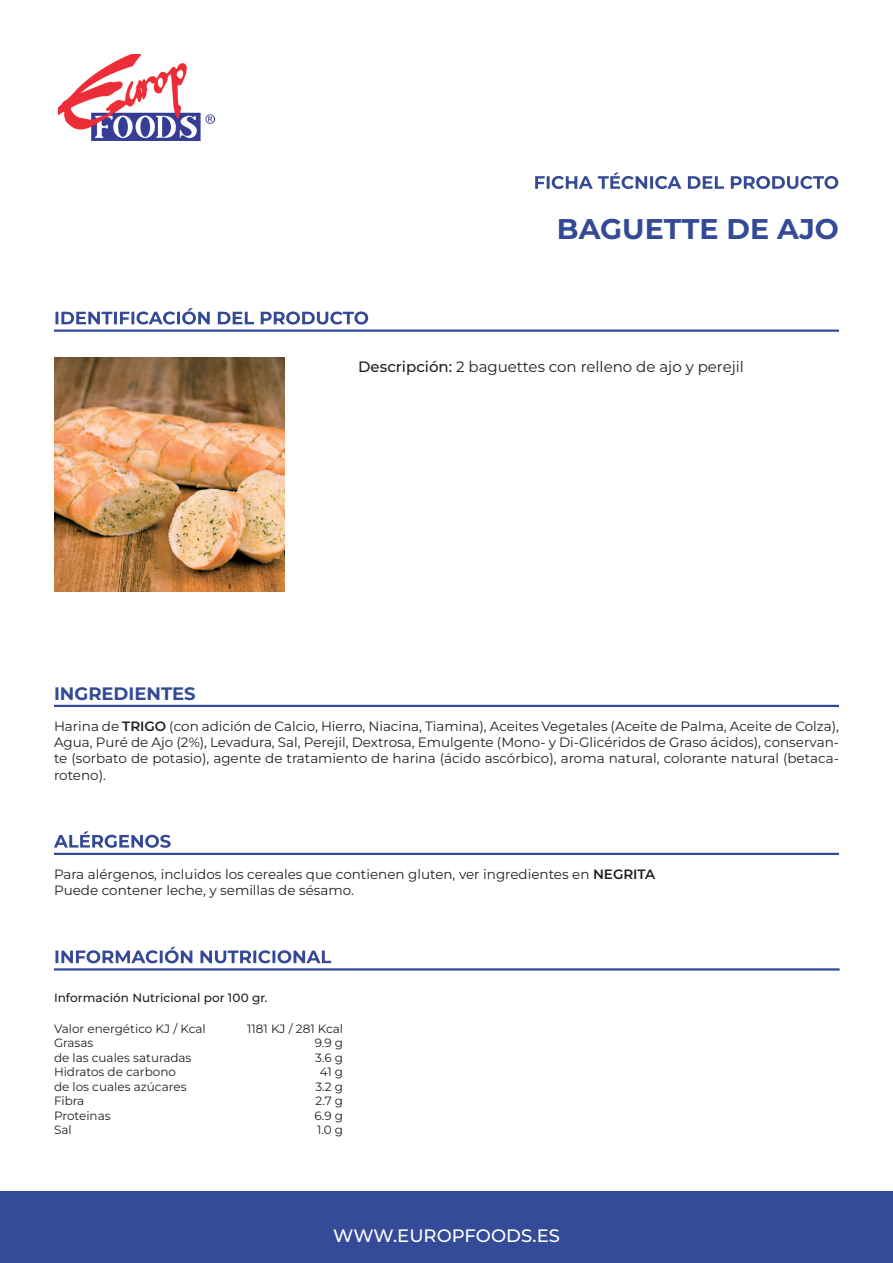
<style>
.page{position:relative;width:893px;height:1263px;background:#fff}
.page>*{position:absolute;margin:0;border:0;box-sizing:border-box;transform-origin:0 0}
.t1{font:700 28.5px "Montserrat";color:#344a96}
.t2{font:500 18px "Montserrat";color:#fff}
.t3{font:700 18px "Montserrat";color:#344a96}
.t4{font:15px "Montserrat";color:#231f20}
.t5{font:13.5px/16.2px "Montserrat";color:#231f20}
.t6{font:12px "Montserrat";color:#231f20}
.t7{font:500 12px "Montserrat";letter-spacing:.005em;color:#231f20}
.s1{font-weight:500}
.s2{font-weight:600}
</style>
<div class="page">
<svg style="left:54px;top:831px;width:117px;height:17px"></svg>
<img style="left:54px;top:358px;width:230px;height:233px">
<img style="left:58px;top:54px;width:156px;height:87px">
<hr style="left:54px;top:853px;width:785px;height:2px;background:#344a96">
<svg style="left:55px;top:947px;width:276px;height:16px"></svg>
<hr style="left:54px;top:968px;width:786px;height:2px;background:#344a96">
<hr style="left:54px;top:705px;width:785px;height:2px;background:#344a96">
<svg style="left:55px;top:308px;width:313px;height:16px"></svg>
<hr style="left:54px;top:329px;width:785px;height:3px;background:#344a96">
<svg style="left:535px;top:173px;width:303px;height:16px"></svg>
<div style="left:0;top:1191px;width:893px;height:72px;background:#344b97"></div>
<h1 class="t1" style="left:557px;top:209px;width:284px">BAGUETTE DE AJO</h1>
<p class="t4" style="left:358px;top:357px;width:387px"><span class="s1">Descripción:</span> 2 baguettes con relleno de ajo y perejil</p>
<h2 class="t3" style="left:54px;top:681px;width:143px">INGREDIENTES</h2>
<p class="t5" style="left:54px;top:718px;width:786px;text-align:justify">Harina de <span class="s2">TRIGO</span> (con adición de Calcio, Hierro, Niacina, Tiamina), Aceites Vegetales (Aceite de Palma, Aceite de Colza), Agua, Puré de Ajo (2%), Levadura, Sal, Perejil, Dextrosa, Emulgente (Mono- y Di-Glicéridos de Graso ácidos), conservan&shy;te (sorbato de potasio), agente de tratamiento de harina (ácido ascórbico), aroma natural, colorante natural (betaca&shy;roteno).</p>
<p class="t5" style="left:54px;top:866px;width:603px">Para alérgenos, incluidos los cereales que contienen gluten, ver ingredientes en <span class="s2">NEGRITA<br></span>Puede contener leche, y semillas de sésamo.</p>
<p class="t7" style="left:54px;top:990px;width:215px">Información Nutricional por 100 gr.</p>
<p class="t6" style="left:54px;top:1021px;width:153px">Valor energético KJ / Kcal</p>
<p class="t6" style="left:247px;top:1021px;width:97px">1181 KJ / 281 Kcal</p>
<p class="t6" style="left:54px;top:1035px;width:41px">Grasas</p>
<p class="t6" style="left:315px;top:1035px;width:30px">9.9 g</p>
<p class="t6" style="left:54px;top:1050px;width:139px">de las cuales saturadas</p>
<p class="t6" style="left:315px;top:1050px;width:29px">3.6 g</p>
<p class="t6" style="left:54px;top:1064px;width:123px">Hidratos de carbono</p>
<p class="t6" style="left:320px;top:1064px;width:25px">41 g</p>
<p class="t6" style="left:54px;top:1078px;width:134px">de los cuales azúcares</p>
<p class="t6" style="left:316px;top:1078px;width:29px">3.2 g</p>
<p class="t6" style="left:54px;top:1093px;width:32px">Fibra</p>
<p class="t6" style="left:315px;top:1093px;width:29px">2.7 g</p>
<p class="t6" style="left:54px;top:1107px;width:58px">Proteinas</p>
<p class="t6" style="left:314px;top:1107px;width:30px">6.9 g</p>
<p class="t6" style="left:54px;top:1122px;width:19px">Sal</p>
<p class="t6" style="left:317px;top:1122px;width:28px">1.0 g</p>
<h2 class="t2" style="left:333px;top:1224px;width:228px">WWW.EUROPFOODS.ES</h2>
</div>
